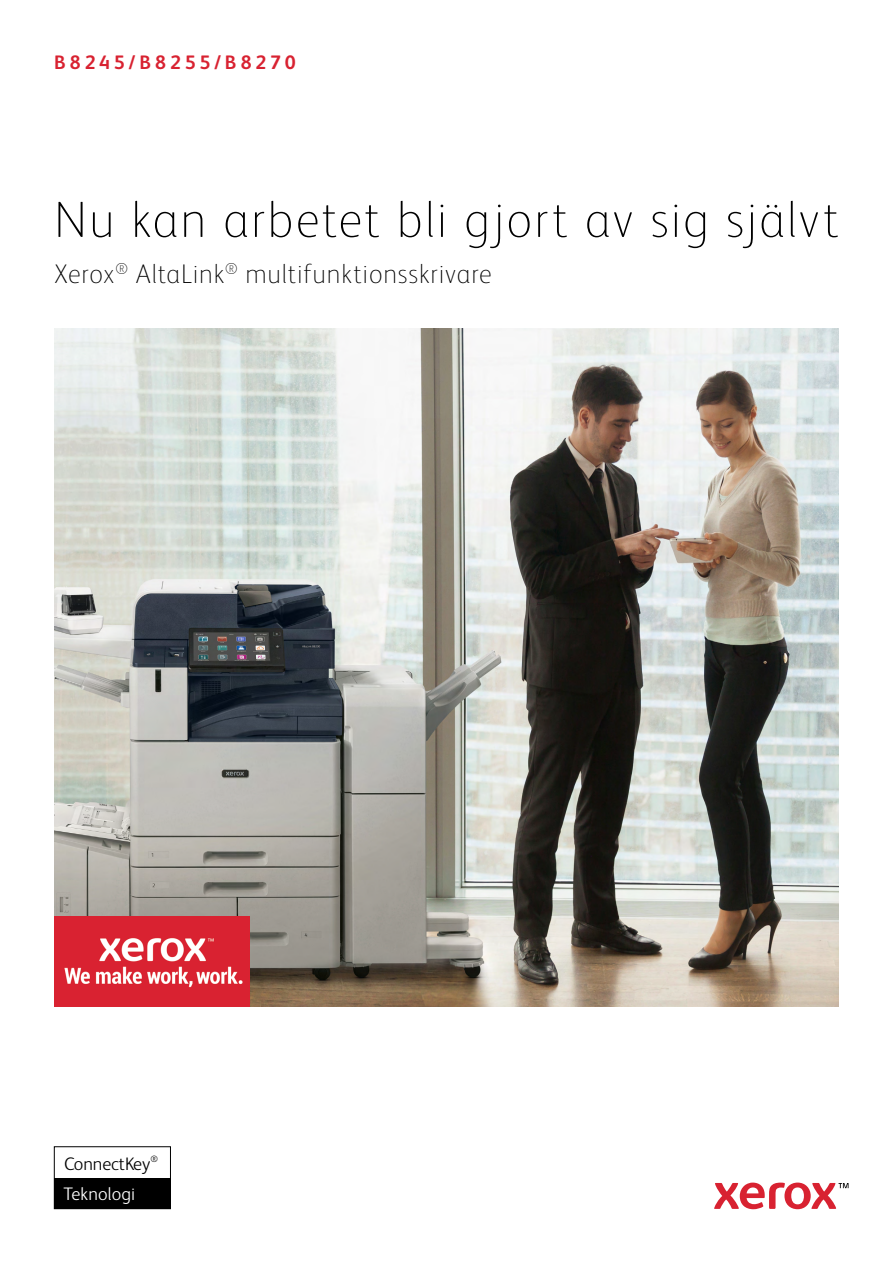
<style>
.page{position:relative;width:893px;height:1263px;background:#fff}
.page>*{position:absolute;margin:0;border:0;box-sizing:border-box;transform-origin:0 0}
.t1{font:100 51px "Xerox Sans";letter-spacing:.04em;color:#000}
.t2{font:100 27px "Xerox Sans";letter-spacing:.03em;color:#000}
.t3{font:700 19.5px "Xerox Sans";letter-spacing:.195em;color:#d82231}
.t4{font:300 18.15px "Xerox Sans";letter-spacing:-.01em;color:#000}
.t5{font:300 18.15px "Xerox Sans";letter-spacing:.005em;color:#fff}
</style>
<div class="page">
<img style="left:54px;top:328px;width:785px;height:679px">
<svg style="left:714px;top:1182px;width:134px;height:27px"></svg>
<div style="left:54px;top:1146px;width:117px;height:63px;border:1px solid #000"></div>
<div style="left:54px;top:1178px;width:116px;height:31px;background:#000"></div>
<img style="left:54px;top:916px;width:196px;height:91px">
<p class="t3" style="left:54px;top:49px;width:243px">B8245/B8255/B8270</p>
<h1 class="t1" style="left:54px;top:186px;width:786px">Nu kan arbetet bli gjort av sig självt</h1>
<p class="t2" style="left:54px;top:256px;width:439px">Xerox<sup>®</sup> AltaLink<sup>®</sup> multifunktionsskrivare</p>
<p class="t4" style="left:64px;top:1151px;width:95px">ConnectKey<sup>®</sup></p>
<p class="t5" style="left:64px;top:1182px;width:73px">Teknologi</p>
</div>
